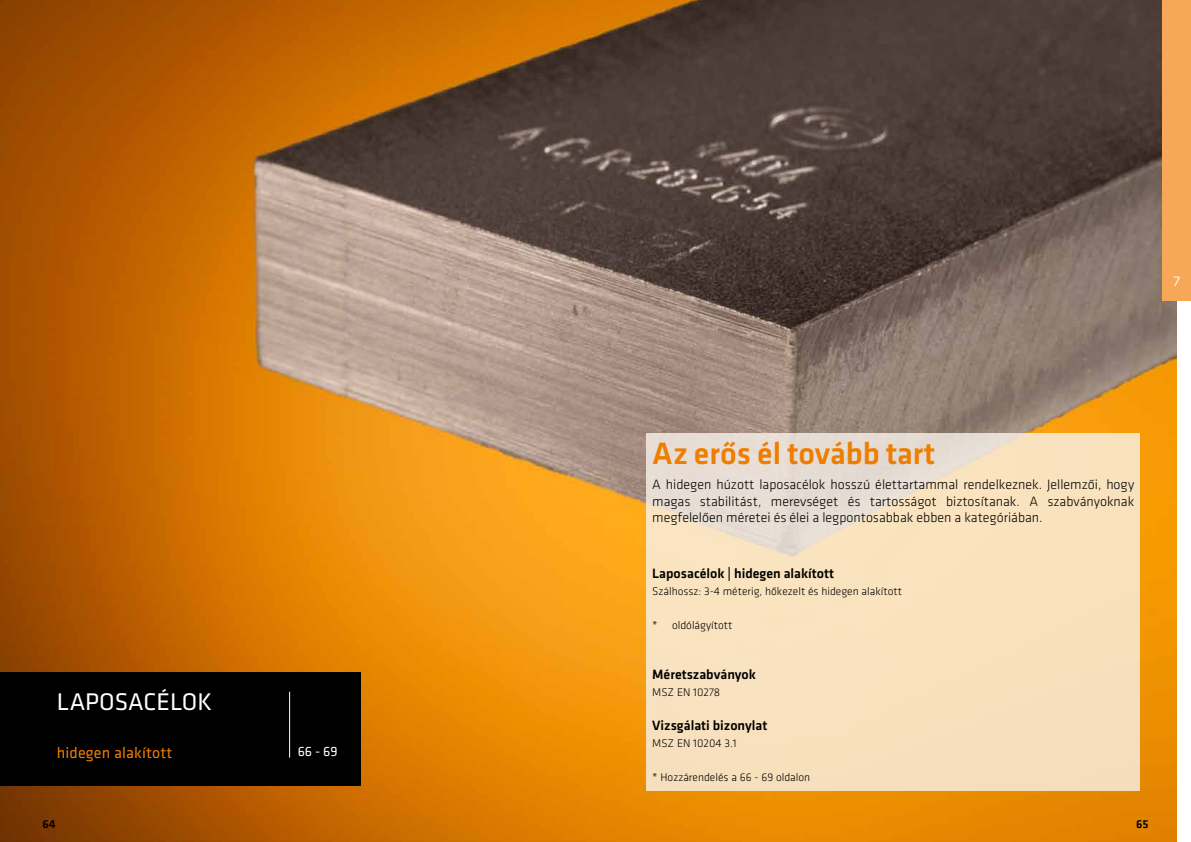
<style>
.page{position:relative;width:1191px;height:842px;background:#fff}
.page>*{position:absolute;margin:0;border:0;box-sizing:border-box;transform-origin:0 0}
.t1{font:500 32px "Klavika";color:#ef7d00}
.t2{font:25px "Klavika";color:#fff}
.t3{font:300 18px "Klavika";color:#fff}
.t4{font:16px "Klavika";letter-spacing:.01em;color:#ef7d00}
.t5{font:300 14px/16.7px "Klavika";color:#000;text-align:justify}
.t6{font:500 14px "Klavika";color:#000}
.t7{font:14px "Klavika";color:#fff}
.t8{font:500 12px "Klavika";color:#000}
.t9{font:300 11.5px "Klavika";color:#000}
</style>
<div class="page">
<img style="left:0;top:0;width:1176px;height:842px">
<div style="left:0;top:672px;width:360px;height:113px;background:#000"></div>
<hr style="left:289px;top:692px;width:1px;height:66px;background:#fff">
<svg style="left:646px;top:434px;width:494px;height:357px;background:#f5e0c1"></svg>
<div style="left:1162px;top:0;width:29px;height:300px;background:#f6a758"></div>
<p class="t3" style="left:1173px;top:269px;width:9px">7</p>
<h2 class="t2" style="left:57px;top:686px;width:157px">LAPOSACÉLOK</h2>
<p class="t4" style="left:57px;top:742px;width:117px">hidegen alakított</p>
<p class="t7" style="left:298px;top:742px;width:41px">66 - 69</p>
<h1 class="t1" style="left:652px;top:431px;width:285px">Az erős él tovább tart</h1>
<p class="t5" style="left:652px;top:476px;width:483px">A hidegen húzott laposacélok hosszú élettartammal rendelkeznek. Jellemzői, hogy magas stabilitást, merevséget és tartosságot biztosítanak. A szabványoknak megfelelően méretei és élei a legpontosabbak ebben a kategóriában.</p>
<p class="t6" style="left:652px;top:564px;width:183px">Laposacélok | hidegen alakított</p>
<p class="t9" style="left:652px;top:585px;width:251px">Szálhossz: 3-4 méterig, hőkezelt és hidegen alakított</p>
<p class="t9" style="left:652px;top:619px;width:82px">* oldólágyított</p>
<p class="t6" style="left:652px;top:665px;width:105px">Méretszabványok</p>
<p class="t9" style="left:652px;top:685px;width:70px">MSZ EN 10278</p>
<p class="t6" style="left:652px;top:716px;width:117px">Vizsgálati bizonylat</p>
<p class="t9" style="left:652px;top:736px;width:86px">MSZ EN 10204 3.1</p>
<p class="t9" style="left:652px;top:770px;width:159px">* Hozzárendelés a 66 - 69 oldalon</p>
<p class="t8" style="left:43px;top:816px;width:15px">64</p>
<p class="t8" style="left:1136px;top:816px;width:14px">65</p>
</div>
